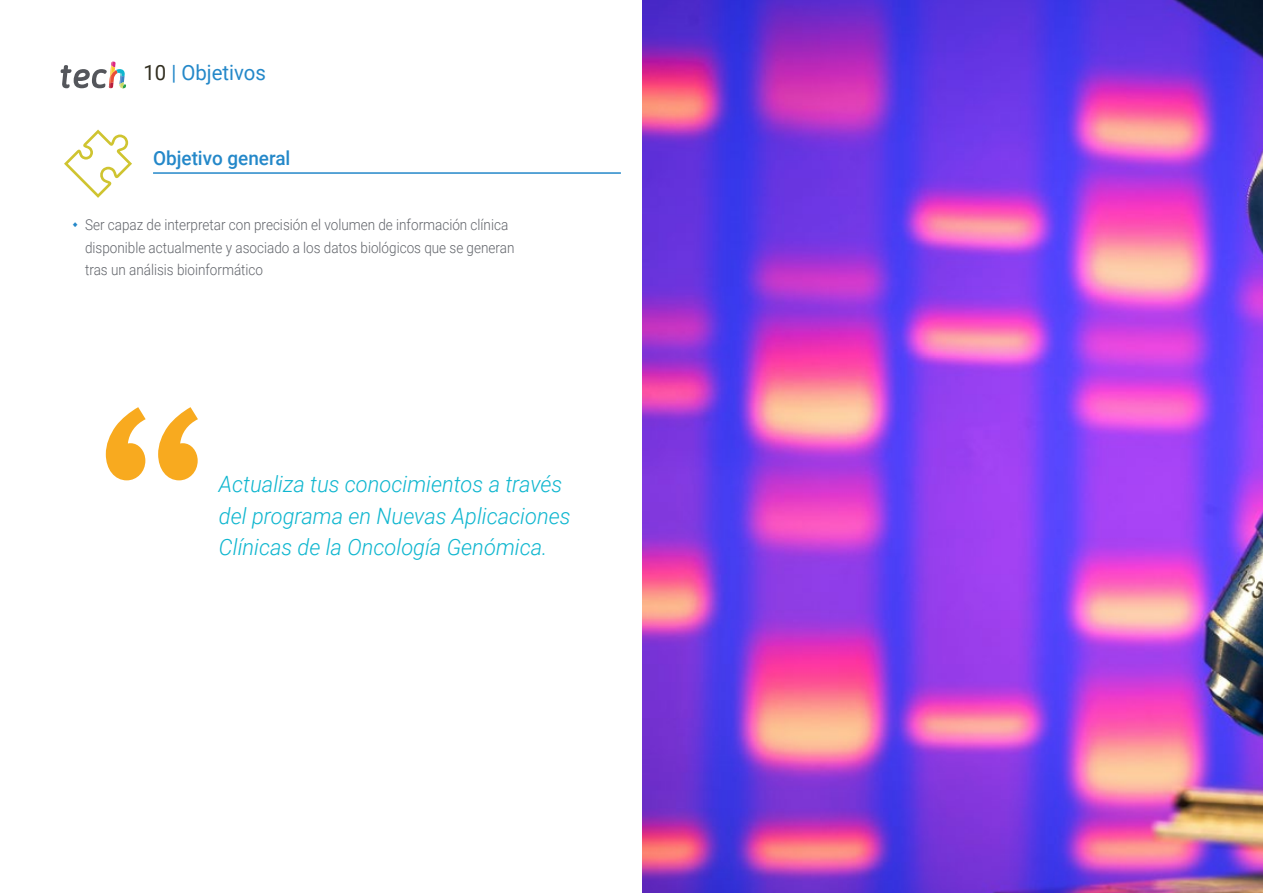
<style>
.page{position:relative;width:1263px;height:893px;background:#fff}
.page>*{position:absolute;margin:0;border:0;box-sizing:border-box;transform-origin:0 0}
.t1{font:italic 300 22.5px/31.5px "Roboto";color:#0fb6cf}
.t2{font:21px "Roboto";color:#2488c9}
.t3{font:500 19.5px "Roboto";color:#2488c9}
.t4{font:300 15px/22.5px "Roboto";color:#61646a;scale:.9 1}
.s1{color:#312e20}
</style>
<div class="page">
<hr style="left:153px;top:173px;width:468px;height:1px;background:#2488c9">
<svg style="left:64px;top:130px;width:68px;height:68px"></svg>
<img style="left:642px;top:0;width:621px;height:893px">
<svg style="left:61px;top:62px;width:65px;height:27px"></svg>
<svg style="left:106px;top:407px;width:92px;height:73px"></svg>
<h2 class="t2" style="left:144px;top:57px;width:124px"><span class="s1">10</span> | Objetivos</h2>
<h3 class="t3" style="left:153px;top:144px;width:139px">Objetivo general</h3>
<p class="t4" style="left:85px;top:213px;width:479px">Ser capaz de interpretar con precisión el volumen de información clínica disponible actualmente y asociado a los datos biológicos que se generan tras un análisis bioinformático</p>
<h1 class="t1" style="left:219px;top:467px;width:353px">Actualiza tus conocimientos a través del programa en Nuevas Aplicaciones<br>Clínicas de la Oncología Genómica.</h1>
</div>
